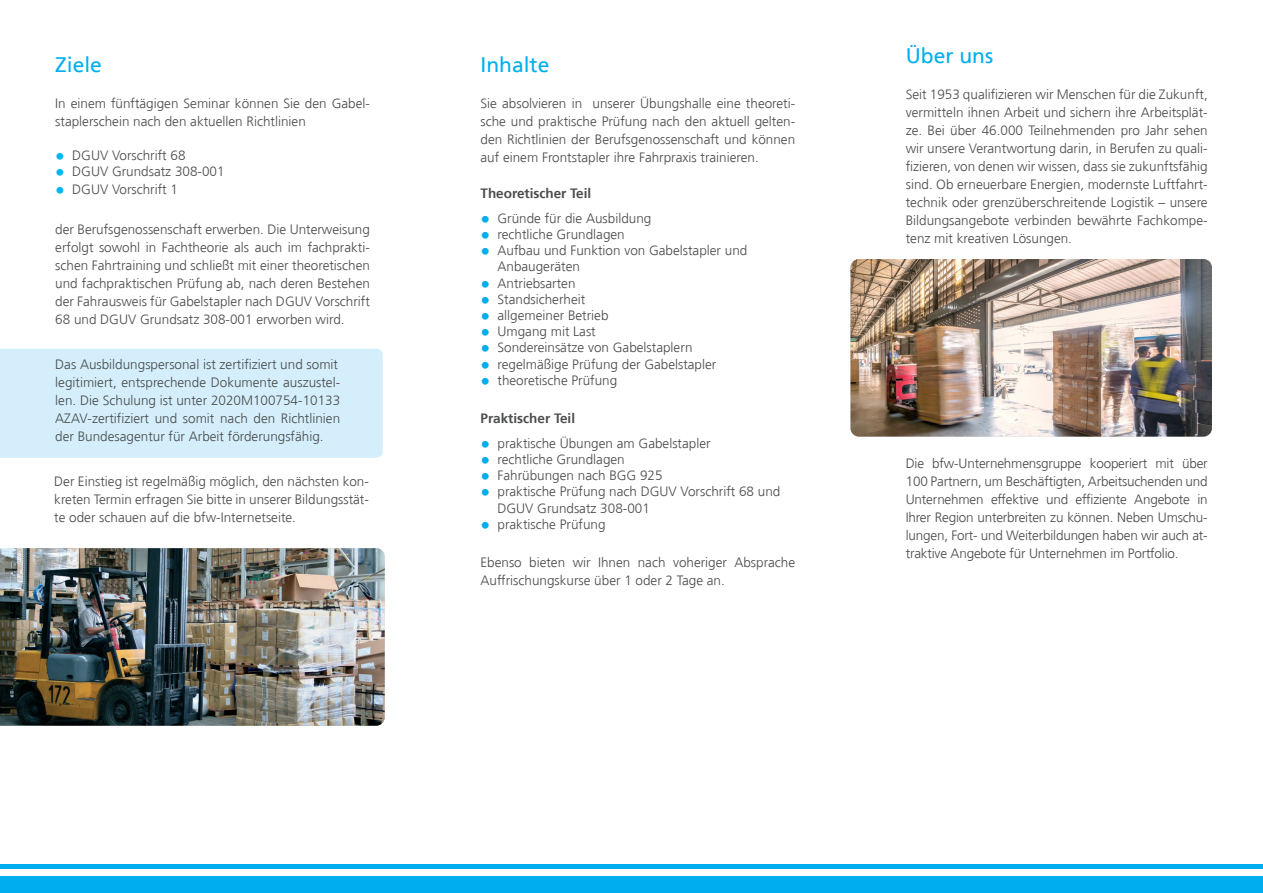
<style>
.page{position:relative;width:1263px;height:893px;background:#fff}
.page>*{position:absolute;margin:0;border:0;box-sizing:border-box;transform-origin:0 0}
._04_Fliesstext{font:21px "Frutiger";color:#00aeef}
._04_Fliesstext-2{font:300 13.5px/18px "Frutiger";color:#4b4c4d;text-align:justify}
._04_Fliesstext-3{font:700 13.5px "Frutiger";color:#4b4c4d}
.s1{font-weight:700;font-size:19.5px;color:#00b6f0}
.s2{font-weight:700;font-size:19.5px;color:#00aeef}
</style>
<div class="page">
<div style="left:0;top:349px;width:383px;height:109px;background:#d4effb"></div>
<hr style="left:0;top:864px;width:1263px;height:4px;background:#00aeef">
<div style="left:0;top:877px;width:1263px;height:16px;background:#00aeef"></div>
<img style="left:850px;top:259px;width:362px;height:178px">
<img style="left:0;top:548px;width:385px;height:178px">
<p class="_04_Fliesstext" style="left:55px;top:52px;width:48px">Ziele</p>
<p class="_04_Fliesstext-2" style="left:55px;top:95px;width:316px">In einem fünftägigen Seminar können Sie den Gabel&shy;staplerschein nach den aktuellen Richtlinien</p>
<p class="_04_Fliesstext-2" style="left:55px;top:147px;width:132px"><span class="s1">•</span> DGUV Vorschrift 68</p>
<p class="_04_Fliesstext-2" style="left:55px;top:163px;width:171px"><span class="s1">•</span> DGUV Grundsatz 308-001</p>
<p class="_04_Fliesstext-2" style="left:55px;top:181px;width:124px"><span class="s1">•</span> DGUV Vorschrift 1</p>
<p class="_04_Fliesstext-2" style="left:55px;top:221px;width:316px">der Berufsgenossenschaft erwerben. Die Unterweisung erfolgt sowohl in Fachtheorie als auch im fachprakti&shy;schen Fahrtraining und schließt mit einer theoretischen und fachpraktischen Prüfung ab, nach deren Bestehen der Fahrausweis für Gabelstapler nach DGUV Vorschrift 68 und DGUV Grundsatz 308-001 erworben wird.</p>
<p class="_04_Fliesstext-2" style="left:55px;top:356px;width:284px">Das Ausbildungspersonal ist zertifiziert und somit</p>
<p class="_04_Fliesstext-2" style="left:55px;top:374px;width:286px">legitimiert, entsprechende Dokumente auszustel&shy;len. Die Schulung ist unter 2020M100754-10133<br>AZAV-zertifiziert und somit nach den Richtlinien der Bundesagentur für Arbeit förderungsfähig.</p>
<p class="_04_Fliesstext-2" style="left:54px;top:473px;width:316px">Der Einstieg ist regelmäßig möglich, den nächsten kon&shy;kreten Termin erfragen Sie bitte in unserer Bildungsstät&shy;te oder schauen auf die bfw-Internetseite.</p>
<p class="_04_Fliesstext" style="left:480px;top:52px;width:70px">Inhalte</p>
<p class="_04_Fliesstext-2" style="left:480px;top:95px;width:316px">Sie absolvieren in unserer Übungshalle eine theoreti&shy;sche und praktische Prüfung nach den aktuell gelten&shy;den Richtlinien der Berufsgenossenschaft und können auf einem Frontstapler ihre Fahrpraxis trainieren.</p>
<p class="_04_Fliesstext-3" style="left:480px;top:185px;width:112px">Theoretischer Teil</p>
<p class="_04_Fliesstext-2" style="left:480px;top:209px;width:172px"><span class="s2">•</span> Gründe für die Ausbildung</p>
<p class="_04_Fliesstext-2" style="left:480px;top:225px;width:146px"><span class="s2">•</span> rechtliche Grundlagen</p>
<p class="_04_Fliesstext-2" style="left:497px;top:243px;width:251px;line-height:16.2px;text-indent:-17px"><span class="s2">•</span> Aufbau und Funktion von Gabelstapler und<br>Anbaugeräten</p>
<p class="_04_Fliesstext-2" style="left:480px;top:274px;width:97px"><span class="s2">•</span> Antriebsarten</p>
<p class="_04_Fliesstext-2" style="left:480px;top:290px;width:106px"><span class="s2">•</span> Standsicherheit</p>
<p class="_04_Fliesstext-2" style="left:480px;top:306px;width:130px"><span class="s2">•</span> allgemeiner Betrieb</p>
<p class="_04_Fliesstext-2" style="left:480px;top:323px;width:117px"><span class="s2">•</span> Umgang mit Last</p>
<p class="_04_Fliesstext-2" style="left:480px;top:339px;width:214px"><span class="s2">•</span> Sondereinsätze von Gabelstaplern</p>
<p class="_04_Fliesstext-2" style="left:480px;top:355px;width:237px"><span class="s2">•</span> regelmäßige Prüfung der Gabelstapler</p>
<p class="_04_Fliesstext-2" style="left:480px;top:371px;width:138px"><span class="s2">•</span> theoretische Prüfung</p>
<p class="_04_Fliesstext-3" style="left:480px;top:410px;width:96px">Praktischer Teil</p>
<p class="_04_Fliesstext-2" style="left:480px;top:434px;width:232px"><span class="s2">•</span> praktische Übungen am Gabelstapler</p>
<p class="_04_Fliesstext-2" style="left:480px;top:450px;width:146px"><span class="s2">•</span> rechtliche Grundlagen</p>
<p class="_04_Fliesstext-2" style="left:480px;top:467px;width:184px"><span class="s2">•</span> Fahrübungen nach BGG 925</p>
<p class="_04_Fliesstext-2" style="left:497px;top:484px;width:284px;line-height:16.2px;text-indent:-17px"><span class="s2">•</span> praktische Prüfung nach DGUV Vorschrift 68 und<br>DGUV Grundsatz 308-001</p>
<p class="_04_Fliesstext-2" style="left:480px;top:515px;width:127px"><span class="s2">•</span> praktische Prüfung</p>
<p class="_04_Fliesstext-2" style="left:480px;top:554px;width:316px">Ebenso bieten wir Ihnen nach voheriger Absprache<br>Auffrischungskurse über 1 oder 2 Tage an.</p>
<p class="_04_Fliesstext" style="left:906px;top:43px;width:89px">Über uns</p>
<p class="_04_Fliesstext-2" style="left:906px;top:86px;width:303px">Seit 1953 qualifizieren wir Menschen für die Zukunft,</p>
<p class="_04_Fliesstext-2" style="left:906px;top:104px;width:303px">vermitteln ihnen Arbeit und sichern ihre Arbeitsplät&shy;ze. Bei über 46.000 Teilnehmenden pro Jahr sehen wir unsere Verantwortung darin, in Berufen zu quali&shy;fizieren, von denen wir wissen, dass sie zukunftsfähig sind. Ob erneuerbare Energien, modernste Luftfahrt&shy;technik oder grenzüberschreitende Logistik – unsere Bildungsangebote verbinden bewährte Fachkompe&shy;tenz mit kreativen Lösungen.</p>
<p class="_04_Fliesstext-2" style="left:906px;top:455px;width:303px">Die bfw-Unternehmensgruppe kooperiert mit über 100 Partnern, um Beschäftigten, Arbeitsuchenden und Unternehmen effektive und effiziente Angebote in Ihrer Region unterbreiten zu können. Neben Umschu&shy;lungen, Fort- und Weiterbildungen haben wir auch at&shy;traktive Angebote für Unternehmen im Portfolio.</p>
</div>
